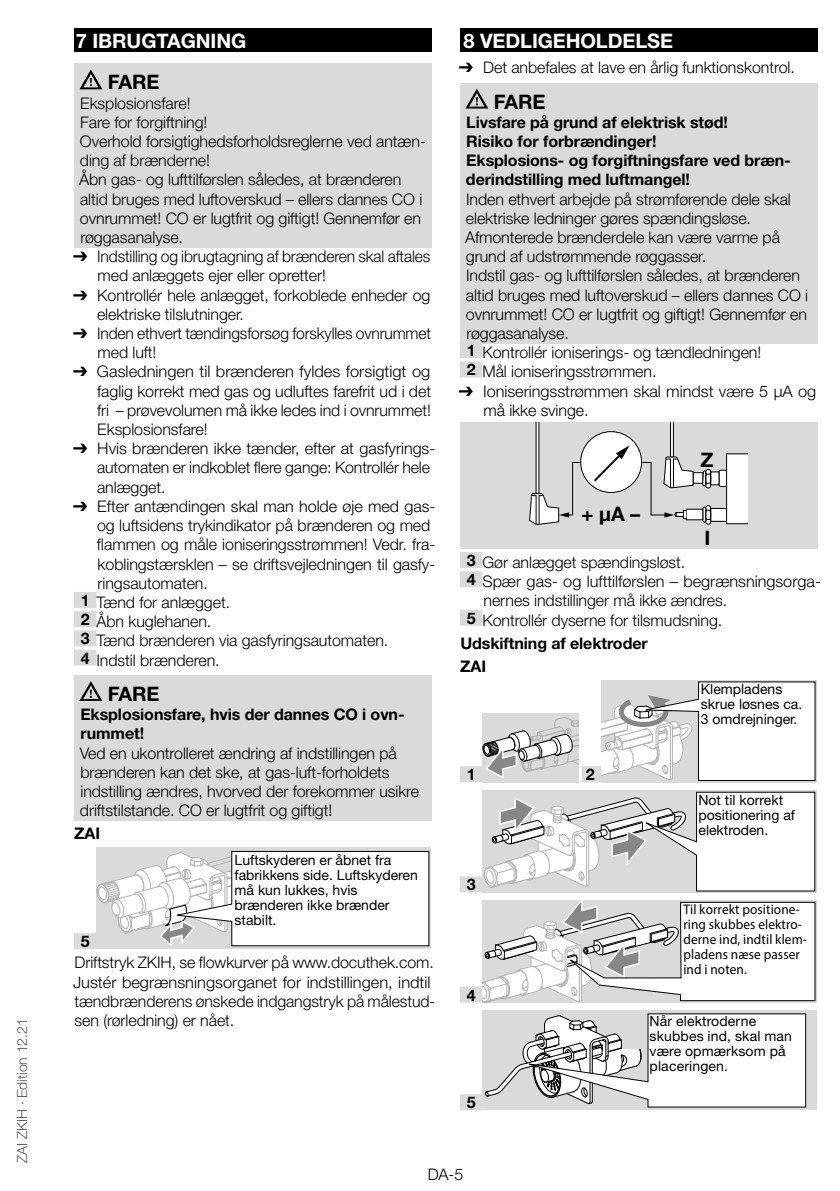
<style>
.page{position:relative;width:840px;height:1191px;background:#fff}
.page>*{position:absolute;margin:0;border:0;box-sizing:border-box;transform-origin:0 0}
.t1{font:700 20px "Helvetica Neue LT Pro";letter-spacing:-.005em;color:#fff}
.t2{font:700 20px "Helvetica Neue LT Pro";color:#000}
.t3{font:300 16px/19.2px "Helvetica Neue LT Pro";letter-spacing:-.005em;color:#000}
.t4{font:700 16px/19.2px "Helvetica Neue LT Pro";letter-spacing:-.005em;color:#000}
.t5{font:14px/15px "Helvetica Neue LT Pro";color:#000}
.t6{font:14px/15px "Myriad Pro";letter-spacing:.01em;color:#000;scale:.95 1}
.t7{font:300 14px "Helvetica Neue LT Pro";letter-spacing:-.005em;color:#575756}
.s1{font-family:"Arial Unicode MS";font-weight:400}
.s2{font-weight:700}
.s3{font-family:"Helvetica Neue"}
</style>
<div class="page">
<div style="left:74px;top:28px;width:357px;height:24px;background:#000"></div>
<div style="left:74px;top:64px;width:357px;height:31px;background:#dadada"></div>
<div style="left:74px;top:91px;width:357px;height:22px;background:#dadada"></div>
<div style="left:74px;top:111px;width:357px;height:60px;background:#dadada"></div>
<div style="left:74px;top:168px;width:357px;height:79px;background:#dadada"></div>
<div style="left:74px;top:592px;width:22px;height:16px;background:#dadada"></div>
<div style="left:74px;top:611px;width:22px;height:16px;background:#dadada"></div>
<div style="left:74px;top:630px;width:22px;height:16px;background:#dadada"></div>
<div style="left:74px;top:649px;width:22px;height:16px;background:#dadada"></div>
<div style="left:74px;top:675px;width:357px;height:31px;background:#dadada"></div>
<div style="left:74px;top:703px;width:357px;height:41px;background:#dadada"></div>
<div style="left:74px;top:741px;width:357px;height:79px;background:#dadada"></div>
<div style="left:74px;top:933px;width:22px;height:16px;background:#dadada"></div>
<svg style="left:79px;top:69px;width:23px;height:20px"></svg>
<svg style="left:79px;top:681px;width:23px;height:20px"></svg>
<div style="left:96px;top:847px;width:335px;height:102px;background:#dadada"></div>
<svg style="left:97px;top:850px;width:332px;height:97px"></svg>
<div style="left:459px;top:28px;width:357px;height:24px;background:#000"></div>
<div style="left:459px;top:83px;width:357px;height:31px;background:#dadada"></div>
<div style="left:459px;top:111px;width:357px;height:21px;background:#dadada"></div>
<div style="left:459px;top:130px;width:357px;height:21px;background:#dadada"></div>
<div style="left:459px;top:149px;width:357px;height:79px;background:#dadada"></div>
<div style="left:459px;top:226px;width:357px;height:41px;background:#dadada"></div>
<div style="left:459px;top:264px;width:357px;height:79px;background:#dadada"></div>
<div style="left:459px;top:342px;width:23px;height:16px;background:#dadada"></div>
<div style="left:459px;top:361px;width:23px;height:16px;background:#dadada"></div>
<div style="left:459px;top:552px;width:23px;height:16px;background:#dadada"></div>
<div style="left:459px;top:571px;width:23px;height:16px;background:#dadada"></div>
<div style="left:459px;top:609px;width:23px;height:16px;background:#dadada"></div>
<div style="left:459px;top:766px;width:23px;height:16px;background:#dadada"></div>
<div style="left:581px;top:766px;width:20px;height:16px;background:#dadada"></div>
<div style="left:459px;top:876px;width:23px;height:16px;background:#dadada"></div>
<div style="left:459px;top:986px;width:23px;height:16px;background:#dadada"></div>
<div style="left:459px;top:1094px;width:23px;height:16px;background:#dadada"></div>
<svg style="left:465px;top:89px;width:23px;height:20px"></svg>
<div style="left:459px;top:422px;width:357px;height:127px;background:#dadada"></div>
<div style="left:692px;top:473px;width:10px;height:10px;background:#fff"></div>
<div style="left:692px;top:472px;width:11px;height:12px;border:1px solid #000"></div>
<svg style="left:580px;top:431px;width:61px;height:61px"></svg>
<svg style="left:535px;top:422px;width:4px;height:23px"></svg>
<svg style="left:670px;top:422px;width:3px;height:23px"></svg>
<svg style="left:711px;top:473px;width:6px;height:10px"></svg>
<div style="left:686px;top:509px;width:16px;height:11px;background:#fff"></div>
<div style="left:710px;top:508px;width:16px;height:13px;background:#fff"></div>
<div style="left:709px;top:508px;width:17px;height:14px;border:1px solid #000"></div>
<svg style="left:717px;top:469px;width:8px;height:18px"></svg>
<div style="left:726px;top:454px;width:21px;height:70px;background:#fff"></div>
<div style="left:725px;top:453px;width:22px;height:71px;border:1px solid #000"></div>
<svg style="left:529px;top:445px;width:164px;height:80px"></svg>
<svg style="left:701px;top:469px;width:10px;height:56px"></svg>
<div style="left:482px;top:713px;width:96px;height:69px;background:#dadada"></div>
<svg style="left:482px;top:716px;width:97px;height:64px"></svg>
<svg style="left:601px;top:680px;width:215px;height:102px"></svg>
<svg style="left:601px;top:681px;width:214px;height:100px"></svg>
<svg style="left:482px;top:791px;width:333px;height:101px"></svg>
<svg style="left:482px;top:900px;width:333px;height:102px"></svg>
<div style="left:482px;top:1010px;width:334px;height:100px;background:#dadada"></div>
<svg style="left:485px;top:1013px;width:320px;height:94px"></svg>
<p class="t7" style="left:13px;top:1162px;width:145px;rotate:-90deg">ZAI ZKIH · Edition 12.21</p>
<p class="t1" style="left:76px;top:28px;width:155px">7 IBRUGTAGN ING</p>
<p class="t2" style="left:102px;top:70px;width:44px">FARE</p>
<p class="t3" style="left:79px;top:93px;width:348px">Eksplosionsfare!<br>Fare for forgiftning!<br>Overhold forsigtighedsforholdsreglerne ved antæn&shy;ding af brænderne!<br>Åbn gas- og lufttilførslen således, at brænderen altid bruges med luftoverskud – ellers dannes CO i ovnrummet! CO er lugtfrit og giftigt! Gennemfør en røggasanalyse.</p>
<p class="t3" style="left:97px;top:246px;width:334px;text-indent:-24px"><span class="s1">➔</span> Indstilling og ibrugtagning af brænderen skal aftales med anlæggets ejer eller opretter!</p>
<p class="t3" style="left:97px;top:285px;width:335px;text-indent:-24px"><span class="s1">➔</span> Kontrollér hele anlægget, forkoblede enheder og elektriske tilslutninger.</p>
<p class="t3" style="left:97px;top:323px;width:335px;text-indent:-24px"><span class="s1">➔</span> Inden ethvert tændingsforsøg forskylles ovnrummet med luft!</p>
<p class="t3" style="left:97px;top:362px;width:335px;text-align:justify;text-indent:-24px"><span class="s1">➔</span> Gasledningen til brænderen fyldes forsigtigt og faglig korrekt med gas og udluftes farefrit ud i det fri – prøvevolumen må ikke ledes ind i ovnrummet!<br>Eksplosionsfare!</p>
<p class="t3" style="left:97px;top:438px;width:339px;text-indent:-24px"><span class="s1">➔</span> Hvis brænderen ikke tænder, efter at gasfyrings&shy;automaten er indkoblet flere gange: Kontrollér hele anlægget.</p>
<p class="t3" style="left:73px;top:496px;width:364px"><span class="s1">➔</span> Efter antændingen skal man holde øje med gas-</p>
<p class="t3" style="left:97px;top:515px;width:335px">og luftsidens trykindikator på brænderen og med</p>
<p class="t3" style="left:97px;top:534px;width:339px">flammen og måle ioniseringsstrømmen! Vedr. fra-</p>
<p class="t3" style="left:97px;top:554px;width:339px">koblingstærsklen – se driftsvejledningen til gasfy-</p>
<p class="t3" style="left:97px;top:573px;width:112px">ringsautomaten.</p>
<p class="t3" style="left:81px;top:592px;width:151px"><span class="s2">1</span> Tænd for anlægget.</p>
<p class="t3" style="left:81px;top:611px;width:132px"><span class="s2">2</span> Åbn kuglehanen.</p>
<p class="t3" style="left:81px;top:630px;width:309px"><span class="s2">3</span> Tænd brænderen via gasfyringsautomaten.</p>
<p class="t3" style="left:81px;top:650px;width:140px"><span class="s2">4</span> Indstil brænderen.</p>
<p class="t2" style="left:102px;top:681px;width:44px">FARE</p>
<p class="t4" style="left:80px;top:704px;width:325px">Eksplosionsfare, hvis der dannes CO i ovn&shy;rummet!</p>
<p class="t3" style="left:80px;top:743px;width:341px">Ved en ukontrolleret ændring af indstillingen på brænderen kan det ske, at gas-luft-forholdets indstilling ændres, hvorved der forekommer usikre driftstilstande. CO er lugtfrit og giftigt!</p>
<p class="t4" style="left:74px;top:823px;width:27px">ZAI</p>
<p class="t5" style="left:234px;top:852px;width:185px">Luftskyderen er åbnet fra fabrikkens side. Luftskyderen må kun lukkes, hvis brænderen ikke brænder stabilt.</p>
<p class="t3" style="left:73px;top:952px;width:363px">Driftstryk ZKIH, se flowkurver på www.docuthek.com.<br>Justér begrænsningsorganet for indstillingen, indtil tændbrænderens ønskede indgangstryk på målestud&shy;sen (rørledning) er nået.</p>
<p class="t4" style="left:81px;top:931px;width:10px">5</p>
<p class="t1" style="left:463px;top:28px;width:43px">8 VEDL</p>
<p class="t1" style="left:531px;top:28px;width:21px">IGEHOLDELSE</p>
<p class="t3" style="left:458px;top:58px;width:337px"><span class="s1">➔</span> Det anbefales at lave en årlig funktionskontrol.</p>
<p class="t2" style="left:488px;top:89px;width:44px">FARE</p>
<p class="t4" style="left:465px;top:112px;width:326px">Livsfare på grund af elektrisk stød!<br>Risiko for forbrændinger!<br>Eksplosions- og forgiftningsfare ved bræn&shy;derindstilling med luftmangel!</p>
<p class="t3" style="left:465px;top:189px;width:344px">Inden ethvert arbejde på strømførende dele skal elektriske ledninger gøres spændingsløse.<br>Afmonterede brænderdele kan være varme på grund af udstrømmende røggasser.<br>Indstil gas- og lufttilførslen således, at brænderen altid bruges med luftoverskud – ellers dannes CO i ovnrummet! CO er lugtfrit og giftigt! Gennemfør en røggasanalyse.<br><span class="s2">1</span> Kontrollér ioniserings- og tændledningen!<br><span class="s2">2</span> Mål ioniseringsstrømmen.</p>
<p class="t3" style="left:483px;top:381px;width:334px;text-indent:-24px"><span class="s1">➔</span> Ioniseringsstrømmen skal mindst være 5 µA og må ikke svinge.</p>
<p class="t2" style="left:581px;top:501px;width:60px">+ μ<span class="s3">A</span> –</p>
<p class="t2" style="left:700px;top:447px;width:14px">Z</p>
<p class="t2" style="left:704px;top:525px;width:7px">I</p>
<p class="t3" style="left:466px;top:552px;width:220px"><span class="s2">3</span> Gør anlægget spændingsløst.</p>
<p class="t3" style="left:466px;top:571px;width:356px"><span class="s2">4</span> Spær gas- og lufttilførslen – begrænsningsorga-</p>
<p class="t3" style="left:483px;top:591px;width:245px">nernes indstillinger må ikke ændres.</p>
<p class="t3" style="left:466px;top:610px;width:257px"><span class="s2">5</span> Kontrollér dyserne for tilsmudsning.</p>
<p class="t4" style="left:460px;top:631px;width:189px;line-height:23.2px">Udskiftning af elektroder<br>ZAI</p>
<p class="t4" style="left:466px;top:764px;width:10px">1</p>
<p class="t4" style="left:585px;top:764px;width:10px">2</p>
<p class="t4" style="left:466px;top:874px;width:10px">3</p>
<p class="t4" style="left:466px;top:984px;width:10px">4</p>
<p class="t4" style="left:466px;top:1092px;width:10px">5</p>
<p class="t5" style="left:700px;top:681px;width:103px">Klempladens skrue løsnes ca.<br>3 omdrejninger.</p>
<p class="t5" style="left:698px;top:792px;width:98px">Not til korrekt positionering af elektroden.</p>
<p class="t6" style="left:683px;top:901px;width:132px">Til korrekt positione&shy;ring skubbes elektro&shy;derne ind, indtil klem&shy;pladens næse passer ind i noten.</p>
<p class="t5" style="left:649px;top:1013px;width:144px">Når elektroderne skubbes ind, skal man være opmærksom på placeringen.</p>
<p class="t3" style="left:427px;top:1164px;width:37px">DA-5</p>
</div>
